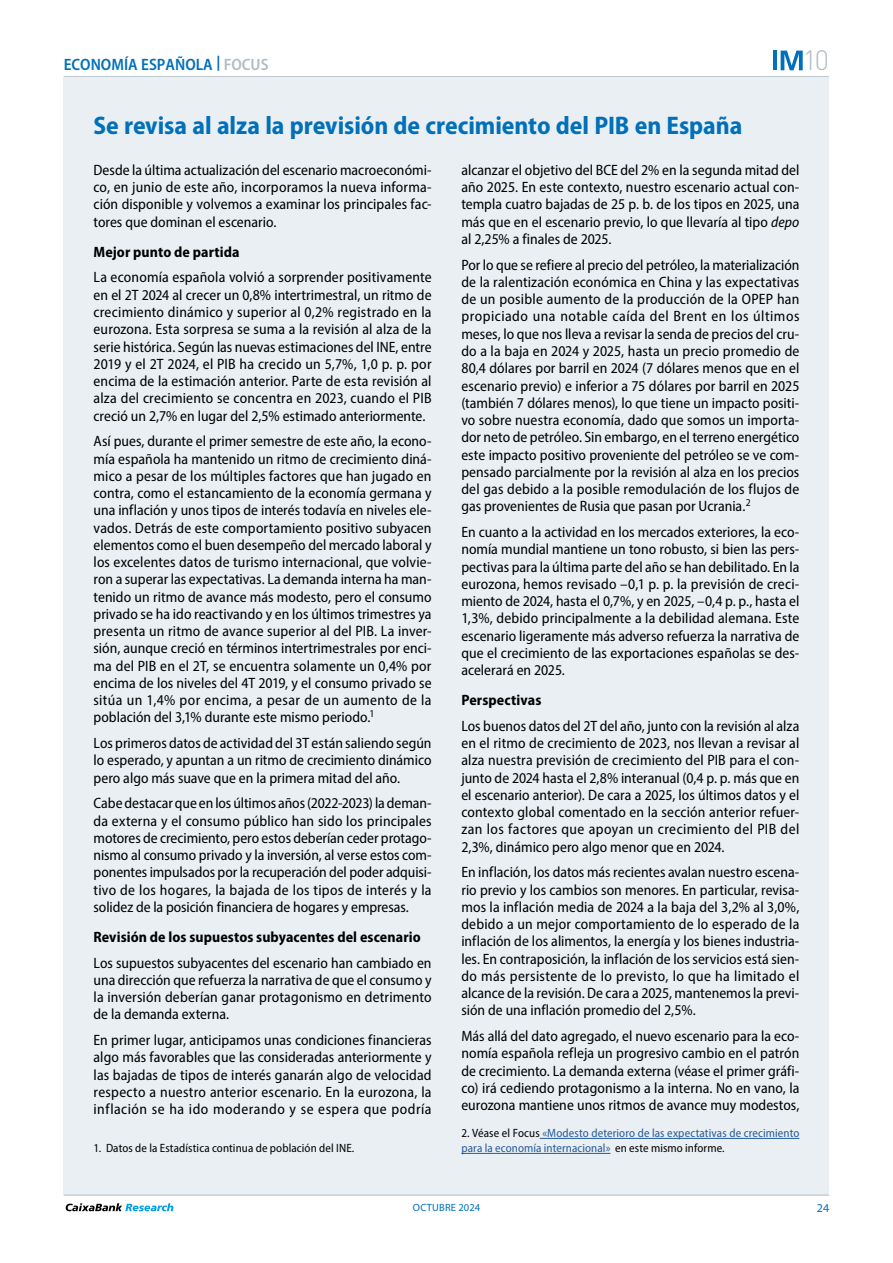
<style>
.page{position:relative;width:893px;height:1263px;background:#fff}
.page>*{position:absolute;margin:0;border:0;box-sizing:border-box;transform-origin:0 0}
.t1{font:300 27.6px "DIN Pro";color:#b2bdc2}
.t2{font:700 semi-condensed 25.5px "Myriad Pro";color:#0070ba}
.t3{font:600 semi-condensed 16.5px "Myriad Pro";color:#0070ba}
.t4{font:semi-condensed 15px/17.2px "Myriad Pro";color:#000;text-align:justify}
.t5{font:700 semi-condensed 15px "Myriad Pro";letter-spacing:.005em;color:#000}
.t6{font:semi-condensed 12px/15px "Myriad Pro";letter-spacing:.01em;color:#275b9b}
.t7{font:semi-condensed 12px "Myriad Pro";letter-spacing:.01em;color:#000}
.t8{font:12px "Myriad Pro";color:#0070ba}
.t9{font:10.5px "Myriad Pro";letter-spacing:.02em;color:#0070ba}
.s1{color:#b2bdc2}
.s2{color:#000}
.s3{font-style:italic}
</style>
<div class="page">
<hr style="left:64px;top:76px;width:765px;height:1px;background:#b2bdc2">
<div style="left:64px;top:77px;width:765px;height:1118px;background:#e9eff3"></div>
<hr style="left:64px;top:1195px;width:765px;height:1px;background:#b2bdc2">
<svg style="left:66px;top:1203px;width:107px;height:8px"></svg>
<svg style="left:781px;top:51px;width:22px;height:19px"></svg>
<hr style="left:773px;top:51px;width:4px;height:19px;background:#0070ba">
<hr style="left:540px;top:1138px;width:259px;height:1px;background:#275b9b">
<hr style="left:461px;top:1153px;width:149px;height:1px;background:#275b9b">
<p class="t3" style="left:64px;top:54px;width:206px">ECONOMÍA ESPAÑOLA <sup>|</sup> <span class="s1">FOCUS</span></p>
<h1 class="t1" style="left:803px;top:39px;width:28px">10</h1>
<h2 class="t2" style="left:94px;top:111px;width:650px">Se revisa al alza la previsión de crecimiento del PIB en España</h2>
<p class="t4" style="left:94px;top:161px;width:340px">Desde la última actualización del escenario macroeconómi&shy;co, en junio de este año, incorporamos la nueva informa&shy;ción disponible y volvemos a examinar los principales fac&shy;tores que dominan el escenario.</p>
<p class="t5" style="left:94px;top:243px;width:148px">Mejor punto de partida</p>
<p class="t4" style="left:94px;top:269px;width:340px">La economía española volvió a sorprender positivamente en el 2T 2024 al crecer un 0,8% intertrimestral, un ritmo de crecimiento dinámico y superior al 0,2% registrado en la eurozona. Esta sorpresa se suma a la revisión al alza de la serie histórica. Según las nuevas estimaciones del INE, entre 2019 y el 2T 2024, el PIB ha crecido un 5,7%, 1,0 p. p. por encima de la estimación anterior. Parte de esta revisión al alza del crecimiento se concentra en 2023, cuando el PIB creció un 2,7% en lugar del 2,5% estimado anteriormente.</p>
<p class="t4" style="left:94px;top:432px;width:340px">Así pues, durante el primer semestre de este año, la econo&shy;mía española ha mantenido un ritmo de crecimiento diná&shy;mico a pesar de los múltiples factores que han jugado en contra, como el estancamiento de la economía germana y una inflación y unos tipos de interés todavía en niveles ele&shy;vados. Detrás de este comportamiento positivo subyacen elementos como el buen desempeño del mercado laboral y los excelentes datos de turismo internacional, que volvie&shy;ron a superar las expectativas. La demanda interna ha man&shy;tenido un ritmo de avance más modesto, pero el consumo privado se ha ido reactivando y en los últimos trimestres ya presenta un ritmo de avance superior al del PIB. La inver&shy;sión, aunque creció en términos intertrimestrales por enci&shy;ma del PIB en el 2T, se encuentra solamente un 0,4% por encima de los niveles del 4T 2019, y el consumo privado se sitúa un 1,4% por encima, a pesar de un aumento de la población del 3,1% durante este mismo periodo.<sup>1</sup></p>
<p class="t4" style="left:94px;top:734px;width:340px">Los primeros datos de actividad del 3T están saliendo según lo esperado, y apuntan a un ritmo de crecimiento dinámico pero algo más suave que en la primera mitad del año.</p>
<p class="t4" style="left:94px;top:794px;width:340px">Cabe destacar que en los últimos años (2022-2023) la deman&shy;da externa y el consumo público han sido los principales motores de crecimiento, pero estos deberían ceder protago&shy;nismo al consumo privado y la inversión, al verse estos com&shy;ponentes impulsados por la recuperación del poder adquisi&shy;tivo de los hogares, la bajada de los tipos de interés y la solidez de la posición financiera de hogares y empresas.</p>
<p class="t5" style="left:94px;top:928px;width:329px">Revisión de los supuestos subyacentes del escenario</p>
<p class="t4" style="left:94px;top:954px;width:340px">Los supuestos subyacentes del escenario han cambiado en una dirección que refuerza la narrativa de que el consumo y la inversión deberían ganar protagonismo en detrimento de la demanda externa.</p>
<p class="t4" style="left:94px;top:1031px;width:340px">En primer lugar, anticipamos unas condiciones financieras algo más favorables que las consideradas anteriormente y las bajadas de tipos de interés ganarán algo de velocidad respecto a nuestro anterior escenario. En la eurozona, la inflación se ha ido moderando y se espera que podría</p>
<p class="t6" style="left:461px;top:1125px;width:340px"><span class="s2">2. Véase el Focus</span> «Modesto deterioro de las expectativas de crecimiento para la economía internacional» <span class="s2">en este mismo informe.</span></p>
<p class="t4" style="left:461px;top:161px;width:340px">alcanzar el objetivo del BCE del 2% en la segunda mitad del año 2025. En este contexto, nuestro escenario actual con&shy;templa cuatro bajadas de 25 p. b. de los tipos en 2025, una más que en el escenario previo, lo que llevaría al tipo <span class="s3">depo </span>al 2,25% a finales de 2025.</p>
<p class="t4" style="left:461px;top:256px;width:340px">Por lo que se refiere al precio del petróleo, la materialización de la ralentización económica en China y las expectativas de un posible aumento de la producción de la OPEP han propiciado una notable caída del Brent en los últimos meses, lo que nos lleva a revisar la senda de precios del cru&shy;do a la baja en 2024 y 2025, hasta un precio promedio de 80,4 dólares por barril en 2024 (7 dólares menos que en el escenario previo) e inferior a 75 dólares por barril en 2025 (también 7 dólares menos), lo que tiene un impacto positi&shy;vo sobre nuestra economía, dado que somos un importa&shy;dor neto de petróleo. Sin embargo, en el terreno energético este impacto positivo proveniente del petróleo se ve com&shy;pensado parcialmente por la revisión al alza en los precios del gas debido a la posible remodulación de los flujos de gas provenientes de Rusia que pasan por Ucrania.<sup>2</sup></p>
<p class="t4" style="left:461px;top:523px;width:340px">En cuanto a la actividad en los mercados exteriores, la eco&shy;nomía mundial mantiene un tono robusto, si bien las pers&shy;pectivas para la última parte del año se han debilitado. En la eurozona, hemos revisado –0,1 p. p. la previsión de creci&shy;miento de 2024, hasta el 0,7%, y en 2025, –0,4 p. p., hasta el 1,3%, debido principalmente a la debilidad alemana. Este escenario ligeramente más adverso refuerza la narrativa de que el crecimiento de las exportaciones españolas se des&shy;acelerará en 2025.</p>
<p class="t5" style="left:461px;top:692px;width:81px">Perspectivas</p>
<p class="t4" style="left:461px;top:717px;width:340px">Los buenos datos del 2T del año, junto con la revisión al alza en el ritmo de crecimiento de 2023, nos llevan a revisar al alza nuestra previsión de crecimiento del PIB para el con&shy;junto de 2024 hasta el 2,8% interanual (0,4 p. p. más que en el escenario anterior). De cara a 2025, los últimos datos y el contexto global comentado en la sección anterior refuer&shy;zan los factores que apoyan un crecimiento del PIB del 2,3%, dinámico pero algo menor que en 2024.</p>
<p class="t4" style="left:461px;top:863px;width:340px">En inflación, los datos más recientes avalan nuestro escena&shy;rio previo y los cambios son menores. En particular, revisa&shy;mos la inflación media de 2024 a la baja del 3,2% al 3,0%, debido a un mejor comportamiento de lo esperado de la inflación de los alimentos, la energía y los bienes industria&shy;les. En contraposición, la inflación de los servicios está sien&shy;do más persistente de lo previsto, lo que ha limitado el alcance de la revisión. De cara a 2025, mantenemos la previ&shy;sión de una inflación promedio del 2,5%.</p>
<p class="t4" style="left:461px;top:1027px;width:340px">Más allá del dato agregado, el nuevo escenario para la eco&shy;nomía española refleja un progresivo cambio en el patrón de crecimiento. La demanda externa (véase el primer gráfi&shy;co) irá cediendo protagonismo a la interna. No en vano, la eurozona mantiene unos ritmos de avance muy modestos,</p>
<p class="t7" style="left:94px;top:1141px;width:262px">1. Datos de la Estadística continua de población del INE.</p>
<p class="t9" style="left:413px;top:1201px;width:69px">OCTUBRE 2024</p>
<p class="t8" style="left:817px;top:1201px;width:14px">24</p>
</div>
